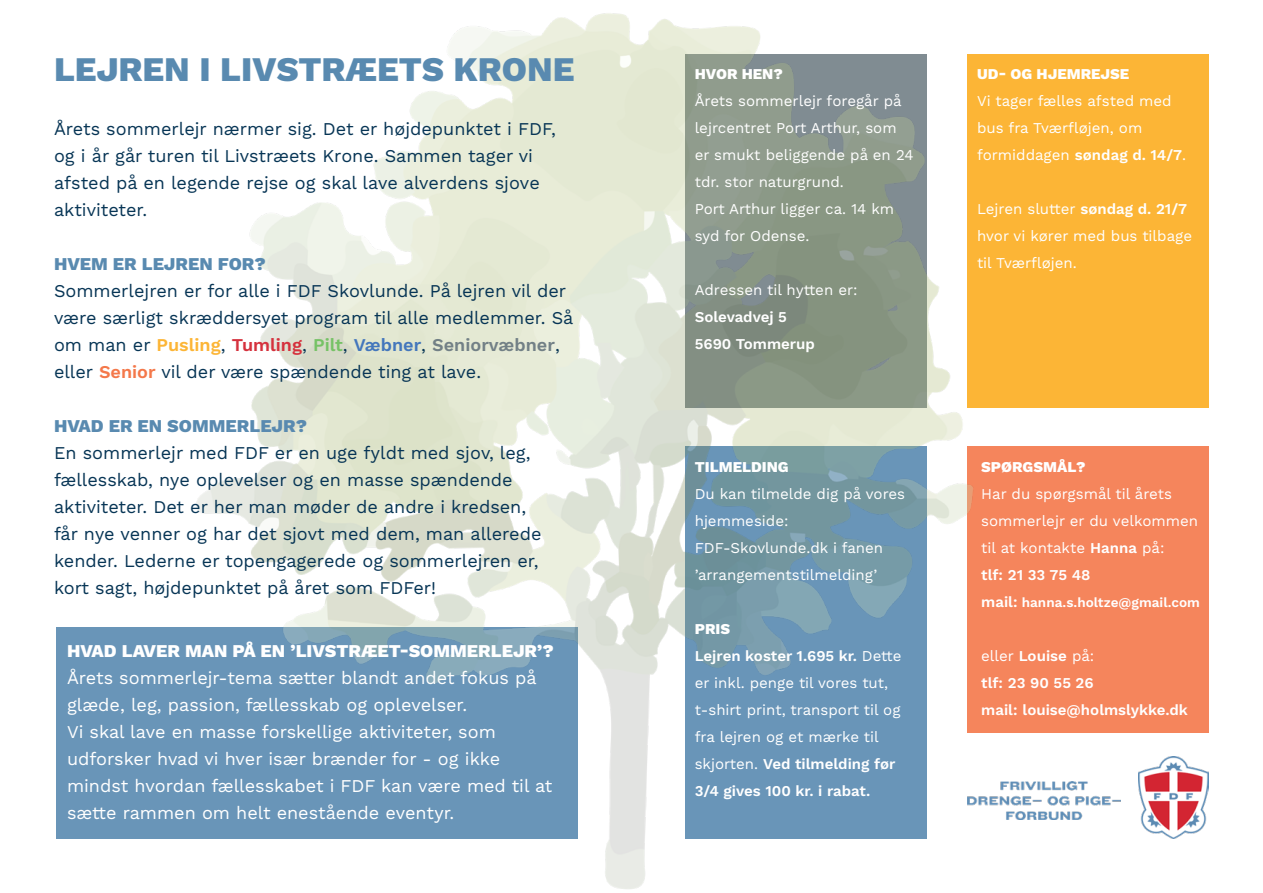
<style>
.page{position:relative;width:1263px;height:893px;background:#fff}
.page>*{position:absolute;margin:0;border:0;box-sizing:border-box;transform-origin:0 0}
.t1{font:800 34.5px "Work Sans";color:#598ab0}
.t2{font:18px/27px "Work Sans";color:#073555}
.t3{font:18px/27px "Work Sans";color:#fff}
.t4{font:800 18px "Work Sans";color:#fff}
.t5{font:800 18px "Work Sans";color:#598ab0}
.t6{font:15px/27px "Work Sans";color:#fff}
.t7{font:600 15px "Work Sans";color:#fff}
.t8{font:800 15px "Work Sans";color:#fff}
.t9{font:600 13.5px "Work Sans";color:#fff}
.s1{font-weight:600;color:#fcb536}
.s2{font-weight:600;color:#d5313d}
.s3{font-weight:600;color:#76c266}
.s4{font-weight:600;color:#4477bc}
.s5{font-weight:600;color:#728086}
.s6{font-weight:600;color:#f4784a}
.s7{font-weight:600}
.s8{font-size:15px}
</style>
<div class="page">
<div style="left:56px;top:628px;width:521px;height:211px;background:#6995b8"></div>
<div style="left:968px;top:54px;width:241px;height:353px;background:#fcb536"></div>
<div style="left:968px;top:446px;width:241px;height:287px;background:#f5855c"></div>
<img style="left:181px;top:13px;width:819px;height:876px">
<img style="left:1138px;top:756px;width:71px;height:83px">
<img style="left:968px;top:782px;width:152px;height:37px">
<p class="t1" style="left:54px;top:50px;width:522px">LEJREN I LIVSTRÆETS KRONE</p>
<p class="t2" style="left:54px;top:117px;width:503px">Årets sommerlejr nærmer sig. Det er højdepunktet i FDF, og i år går turen til Livstræets Krone. Sammen tager vi afsted på en legende rejse og skal lave alverdens sjove aktiviteter.</p>
<p class="t5" style="left:54px;top:254px;width:213px">HVEM ER LEJREN FOR?</p>
<p class="t2" style="left:54px;top:279px;width:521px">Sommerlejren er for alle i FDF Skovlunde. På lejren vil der være særligt skræddersyet program til alle medlemmer. Så om man er <span class="s1">Pusling</span>, <span class="s2">Tumling</span>, <span class="s3">Pilt</span>, <span class="s4">Væbner</span>, <span class="s5">Seniorvæbner</span>, eller <span class="s6">Senior</span> vil der være spændende ting at lave.</p>
<p class="t5" style="left:54px;top:416px;width:255px">HVAD ER EN SOMMERLEJR?</p>
<p class="t2" style="left:54px;top:441px;width:489px">En sommerlejr med FDF er en uge fyldt med sjov, leg, fællesskab, nye oplevelser og en masse spændende aktiviteter. Det er her man møder de andre i kredsen, får nye venner og har det sjovt med dem, man allerede kender. Lederne er topengagerede og sommerlejren er, kort sagt, højdepunktet på året som FDFer!</p>
<p class="t4" style="left:67px;top:641px;width:488px">HVAD LAVER MAN PÅ EN ’LIVSTRÆET-SOMMERLEJR’?</p>
<p class="t3" style="left:67px;top:665px;width:471px">Årets sommerlejr-tema sætter blandt andet fokus på glæde, leg, passion, fællesskab og oplevelser.</p>
<p class="t3" style="left:67px;top:719px;width:487px">Vi skal lave en masse forskellige aktiviteter, som udforsker hvad vi hver især brænder for - og ikke mindst hvordan fællesskabet i FDF kan være med til at sætte rammen om helt enestående eventyr.</p>
<p class="t8" style="left:695px;top:65px;width:90px">HVOR HEN?</p>
<p class="t6" style="left:695px;top:88px;width:220px">Årets sommerlejr foregår på lejrcentret Port Arthur, som er smukt beliggende på en 24 tdr. stor naturgrund.</p>
<p class="t6" style="left:695px;top:196px;width:201px">Port Arthur ligger ca. 14 km syd for Odense.</p>
<p class="t6" style="left:695px;top:277px;width:164px">Adressen til hytten er:</p>
<p class="t7" style="left:695px;top:308px;width:94px">Solevadvej 5</p>
<p class="t7" style="left:695px;top:335px;width:122px">5690 Tommerup</p>
<p class="t8" style="left:695px;top:458px;width:96px">TILMELDING</p>
<p class="t6" style="left:695px;top:481px;width:212px">Du kan tilmelde dig på vores hjemmeside:</p>
<p class="t6" style="left:695px;top:535px;width:190px">FDF-Skovlunde.dk i fanen ’arrangementstilmelding’</p>
<p class="t8" style="left:695px;top:620px;width:37px">PRIS</p>
<p class="t6" style="left:695px;top:643px;width:208px"><span class="s7">Lejren koster 1.695 kr.</span> Dette er inkl. penge til vores tut, t-shirt print, transport til og fra lejren og et mærke til skjorten. <span class="s7">Ved tilmelding før<br>3/4 gives 100 kr. i rabat.</span></p>
<p class="t8" style="left:977px;top:65px;width:154px">UD- OG HJEMREJSE</p>
<p class="t6" style="left:977px;top:88px;width:211px">Vi tager fælles afsted med bus fra Tværfløjen, om formiddagen <span class="s7">søndag d. 14/7</span>.</p>
<p class="t6" style="left:977px;top:196px;width:217px">Lejren slutter <span class="s7">søndag d. 21/7 </span>hvor vi kører med bus tilbage til Tværfløjen.</p>
<p class="t8" style="left:981px;top:458px;width:106px">SPØRGSMÅL?</p>
<p class="t6" style="left:981px;top:481px;width:218px">Har du spørgsmål til årets sommerlejr er du velkommen til at kontakte <span class="s7">Hanna</span> på:</p>
<p class="t7" style="left:981px;top:566px;width:111px">tlf: 21 33 75 48</p>
<p class="t9" style="left:981px;top:594px;width:220px"><span class="s8">mail:</span> hanna.s.holtze@gmail.com</p>
<p class="t6" style="left:981px;top:643px;width:115px">eller <span class="s7">Louise</span> på:</p>
<p class="t7" style="left:981px;top:674px;width:114px">tlf: 23 90 55 26</p>
<p class="t7" style="left:981px;top:701px;width:208px">mail: louise@holmslykke.dk</p>
</div>
